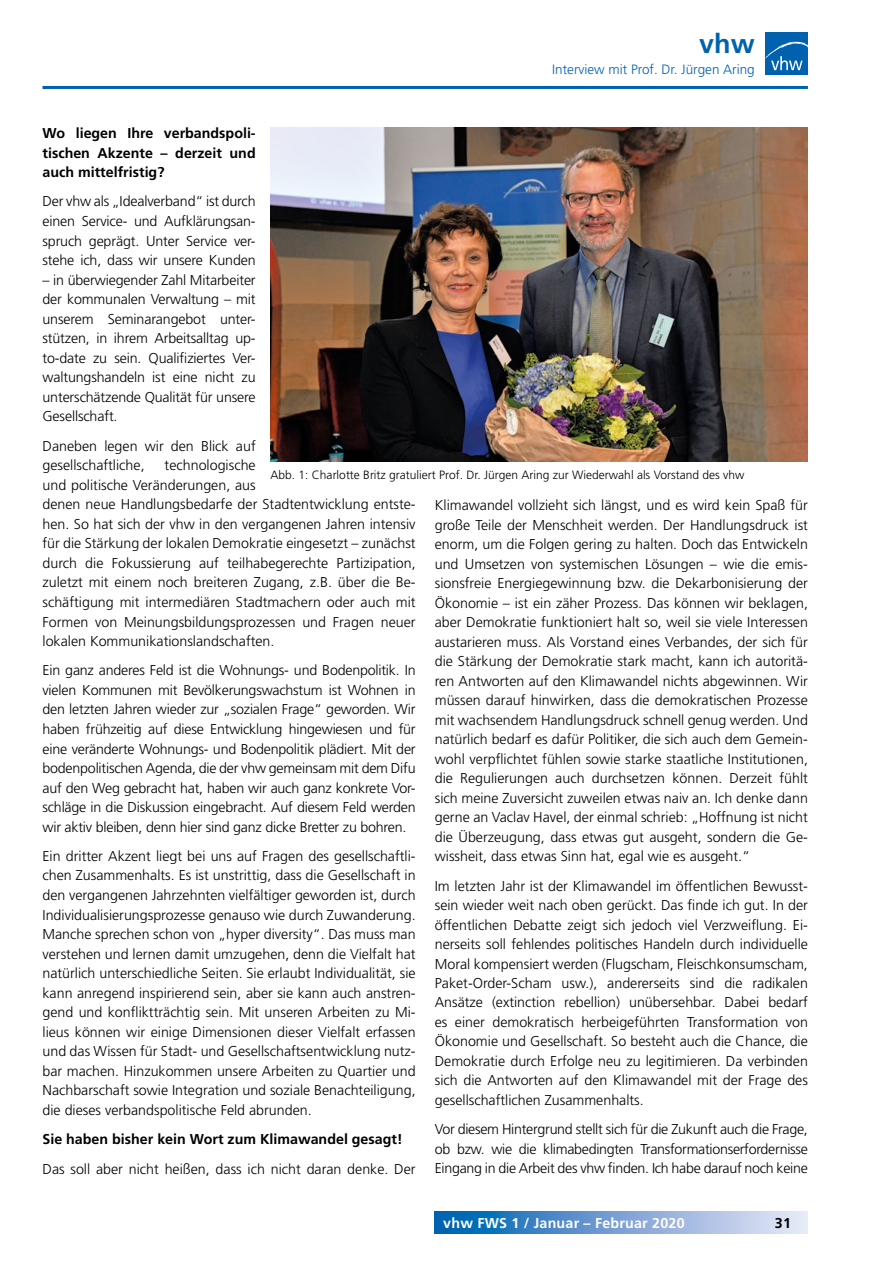
<style>
.page{position:relative;width:893px;height:1263px;background:#fff}
.page>*{position:absolute;margin:0;border:0;box-sizing:border-box;transform-origin:0 0}
.t1{font:700 27px "Frutiger LT Std";color:#0062ae}
.t2{font:300 14.25px/19.5px "Frutiger LT Std";color:#000;text-align:justify}
.t3{font:700 14.25px/19.5px "Frutiger LT Std";color:#000;text-align:justify}
.t4{font:700 14.25px "Frutiger LT Std";letter-spacing:.015em;color:#fff}
.t5{font:300 13.5px "Frutiger LT Std";color:#0062ae}
.t6{font:300 12px "Frutiger LT Std";color:#000}
</style>
<div class="page">
<svg style="left:435px;top:1212px;width:373px;height:21px;background:#74a2d4"></svg>
<hr style="left:43px;top:86px;width:765px;height:3px;background:#0062ae">
<div style="left:766px;top:32px;width:42px;height:43px;background:#0062ae"></div>
<svg style="left:766px;top:42px;width:42px;height:28px"></svg>
<img style="left:271px;top:128px;width:537px;height:334px">
<h1 class="t1" style="left:699px;top:27px;width:57px">vhw</h1>
<p class="t5" style="left:552px;top:62px;width:204px">Interview mit Prof. Dr. Jürgen Aring</p>
<p class="t3" style="left:43px;top:123px;width:215px">Wo liegen Ihre verbandspoli&shy;tischen Akzente – derzeit und auch mittelfristig?</p>
<p class="t2" style="left:43px;top:192px;width:215px">Der vhw als „Idealverband“ ist durch einen Service- und Aufklärungsan&shy;spruch geprägt. Unter Service ver&shy;stehe ich, dass wir unsere Kunden</p>
<p class="t2" style="left:43px;top:270px;width:215px">– in überwiegender Zahl Mitarbeiter der kommunalen Verwaltung – mit unserem Seminarangebot unter&shy;stützen, in ihrem Arbeitsalltag up&shy;to-date zu sein. Qualifiziertes Ver&shy;waltungshandeln ist eine nicht zu unterschätzende Qualität für unsere Gesellschaft.</p>
<p class="t2" style="left:43px;top:436px;width:215px">Daneben legen wir den Blick auf gesellschaftliche,</p>
<p class="t2" style="left:43px;top:456px;width:375px;text-align:left;text-indent:122px">technologische<br>und politische Veränderungen, aus<br>denen neue Handlungsbedarfe der Stadtentwicklung entste&shy;hen. So hat sich der vhw in den vergangenen Jahren intensiv für die Stärkung der lokalen Demokratie eingesetzt – zunächst durch die Fokussierung auf teilhabegerechte Partizipation, zuletzt mit einem noch breiteren Zugang, z.B. über die Be&shy;schäftigung mit intermediären Stadtmachern oder auch mit Formen von Meinungsbildungsprozessen und Fragen neuer lokalen Kommunikationslandschaften.</p>
<p class="t2" style="left:43px;top:661px;width:375px">Ein ganz anderes Feld ist die Wohnungs- und Bodenpolitik. In vielen Kommunen mit Bevölkerungswachstum ist Wohnen in den letzten Jahren wieder zur „sozialen Frage“ geworden. Wir haben frühzeitig auf diese Entwicklung hingewiesen und für eine veränderte Wohnungs- und Bodenpolitik plädiert. Mit der bodenpolitischen Agenda, die der vhw gemeinsam mit dem Difu auf den Weg gebracht hat, haben wir auch ganz konkrete Vor&shy;schläge in die Diskussion eingebracht. Auf diesem Feld werden wir aktiv bleiben, denn hier sind ganz dicke Bretter zu bohren.</p>
<p class="t2" style="left:43px;top:846px;width:375px">Ein dritter Akzent liegt bei uns auf Fragen des gesellschaftli&shy;chen Zusammenhalts. Es ist unstrittig, dass die Gesellschaft in den vergangenen Jahrzehnten vielfältiger geworden ist, durch Individualisierungsprozesse genauso wie durch Zuwanderung.<br>Manche sprechen schon von „hyper diversity“. Das muss man verstehen und lernen damit umzugehen, denn die Vielfalt hat natürlich unterschiedliche Seiten. Sie erlaubt Individualität, sie kann anregend inspirierend sein, aber sie kann auch anstren&shy;gend und konfliktträchtig sein. Mit unseren Arbeiten zu Mi&shy;lieus können wir einige Dimensionen dieser Vielfalt erfassen und das Wissen für Stadt- und Gesellschaftsentwicklung nutz&shy;bar machen. Hinzukommen unsere Arbeiten zu Quartier und Nachbarschaft sowie Integration und soziale Benachteiligung, die dieses verbandspolitische Feld abrunden.</p>
<p class="t3" style="left:43px;top:1129px;width:362px">Sie haben bisher kein Wort zum Klimawandel gesagt!</p>
<p class="t2" style="left:43px;top:1159px;width:375px">Das soll aber nicht heißen, dass ich nicht daran denke. Der</p>
<p class="t6" style="left:271px;top:468px;width:475px">Abb. 1: Charlotte Britz gratuliert Prof. Dr. Jürgen Aring zur Wiederwahl als Vorstand des vhw</p>
<p class="t2" style="left:435px;top:496px;width:375px">Klimawandel vollzieht sich längst, und es wird kein Spaß für große Teile der Menschheit werden. Der Handlungsdruck ist enorm, um die Folgen gering zu halten. Doch das Entwickeln und Umsetzen von systemischen Lösungen – wie die emis&shy;sionsfreie Energiegewinnung bzw. die Dekarbonisierung der Ökonomie – ist ein zäher Prozess. Das können wir beklagen, aber Demokratie funktioniert halt so, weil sie viele Interessen austarieren muss. Als Vorstand eines Verbandes, der sich für die Stärkung der Demokratie stark macht, kann ich autoritä&shy;ren Antworten auf den Klimawandel nichts abgewinnen. Wir müssen darauf hinwirken, dass die demokratischen Prozesse mit wachsendem Handlungsdruck schnell genug werden. Und natürlich bedarf es dafür Politiker, die sich auch dem Gemein&shy;wohl verpflichtet fühlen sowie starke staatliche Institutionen, die Regulierungen auch durchsetzen können. Derzeit fühlt sich meine Zuversicht zuweilen etwas naiv an. Ich denke dann gerne an Vaclav Havel, der einmal schrieb: „Hoffnung ist nicht die Überzeugung, dass etwas gut ausgeht, sondern die Ge&shy;wissheit, dass etwas Sinn hat, egal wie es ausgeht.“</p>
<p class="t2" style="left:435px;top:876px;width:375px">Im letzten Jahr ist der Klimawandel im öffentlichen Bewusst&shy;sein wieder weit nach oben gerückt. Das finde ich gut. In der öffentlichen Debatte zeigt sich jedoch viel Verzweiflung. Ei&shy;nerseits soll fehlendes politisches Handeln durch individuelle Moral kompensiert werden (Flugscham, Fleischkonsumscham, Paket-Order-Scham usw.), andererseits sind die radikalen Ansätze (extinction rebellion) unübersehbar. Dabei bedarf es einer demokratisch herbeigeführten Transformation von Ökonomie und Gesellschaft. So besteht auch die Chance, die Demokratie durch Erfolge neu zu legitimieren. Da verbinden sich die Antworten auf den Klimawandel mit der Frage des gesellschaftlichen Zusammenhalts.</p>
<p class="t2" style="left:435px;top:1120px;width:375px">Vor diesem Hintergrund stellt sich für die Zukunft auch die Frage, ob bzw. wie die klimabedingten Transformationserfordernisse Eingang in die Arbeit des vhw finden. Ich habe darauf noch keine</p>
<p class="t4" style="left:443px;top:1214px;width:243px">vhw FWS 1 / Januar – Februar 2020</p>
<p class="t3" style="left:775px;top:1213px;width:18px">31</p>
</div>
